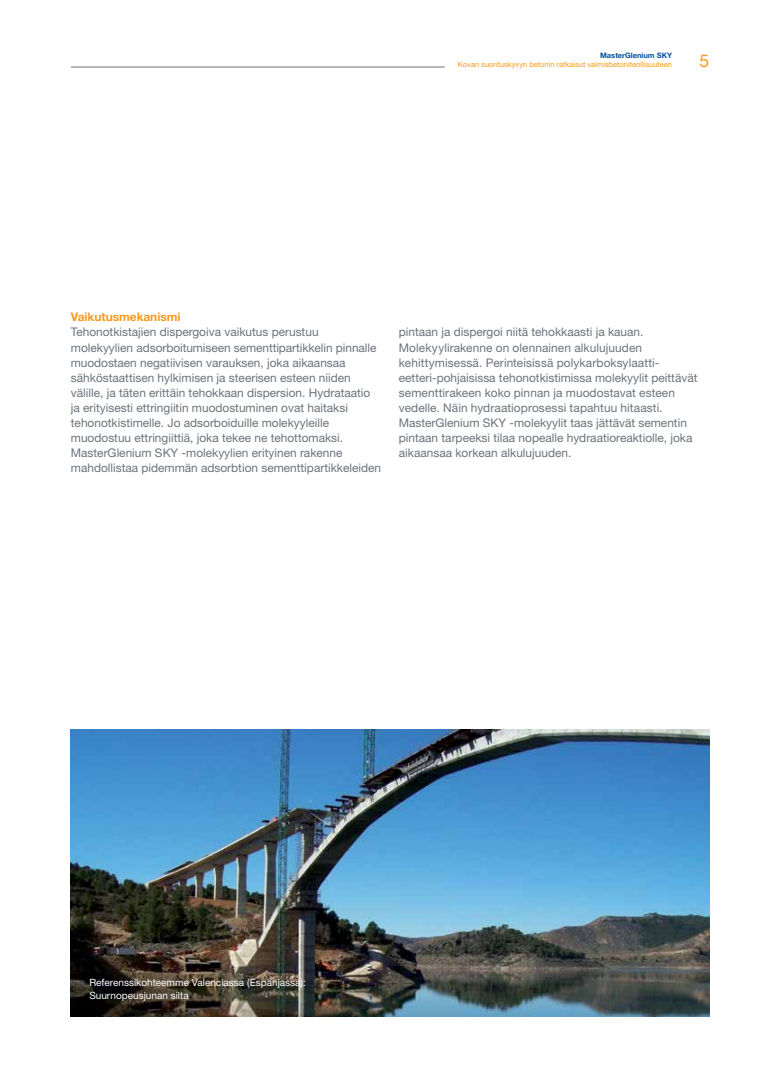
<style>
.page{position:relative;width:780px;height:1088px;background:#fff}
.page>*{position:absolute;margin:0;border:0;box-sizing:border-box;transform-origin:0 0}
.t1{font:17.5px "Helvetica Neue LT Std";color:#f8991d}
.t2{font:11.88px/15.1px "Helvetica Neue LT Std";color:#6a737b}
.t3{font:700 11.88px "Helvetica Neue LT Std";color:#f8991d}
.t4{font:10px/12.4px "Helvetica Neue LT Std";color:#fff}
.t5{font:7.5px "Helvetica Neue LT Std";color:#f8991d}
.t6{font:700 7.5px "Helvetica Neue LT Std";color:#00509e}
</style>
<div class="page">
<hr style="left:71px;top:67px;width:373px;height:1px;background:#6a737b">
<img style="left:71px;top:729px;width:638px;height:287px">
<p class="t6" style="left:600px;top:51px;width:73px">MasterGlenium SKY</p>
<p class="t5" style="left:458px;top:60px;width:216px">Kovan suorituskyvyn betonin ratkaisut valmisbetoniteollisuuteen</p>
<h1 class="t1" style="left:699px;top:51px;width:11px">5</h1>
<p class="t3" style="left:71px;top:310px;width:111px">Vaikutusmekanismi</p>
<p class="t2" style="left:71px;top:324px;width:312px">Tehonotkistajien dispergoiva vaikutus perustuu molekyylien adsorboitumiseen sementtipartikkelin pinnalle muodostaen negatiivisen varauksen, joka aikaansaa sähköstaattisen hylkimisen ja steerisen esteen niiden välille, ja täten erittäin tehokkaan dispersion. Hydrataatio ja erityisesti ettringiitin muodostuminen ovat haitaksi tehonotkistimelle. Jo adsorboiduille molekyyleille muodostuu ettringiittiä, joka tekee ne tehottomaksi.<br>MasterGlenium SKY -molekyylien erityinen rakenne mahdollistaa pidemmän adsorbtion sementtipartikkeleiden</p>
<p class="t2" style="left:399px;top:324px;width:300px">pintaan ja dispergoi niitä tehokkaasti ja kauan.<br>Molekyylirakenne on olennainen alkulujuuden kehittymisessä. Perinteisissä polykarboksylaatti&shy;eetteri-pohjaisissa tehonotkistimissa molekyylit peittävät sementtirakeen koko pinnan ja muodostavat esteen vedelle. Näin hydraatioprosessi tapahtuu hitaasti.<br>MasterGlenium SKY -molekyylit taas jättävät sementin pintaan tarpeeksi tilaa nopealle hydraatioreaktiolle, joka aikaansaa korkean alkulujuuden.</p>
<p class="t4" style="left:89px;top:976px;width:218px">Referenssikohteemme Valenciassa (Espanjassa):<br>Suurnopeusjunan silta</p>
</div>
